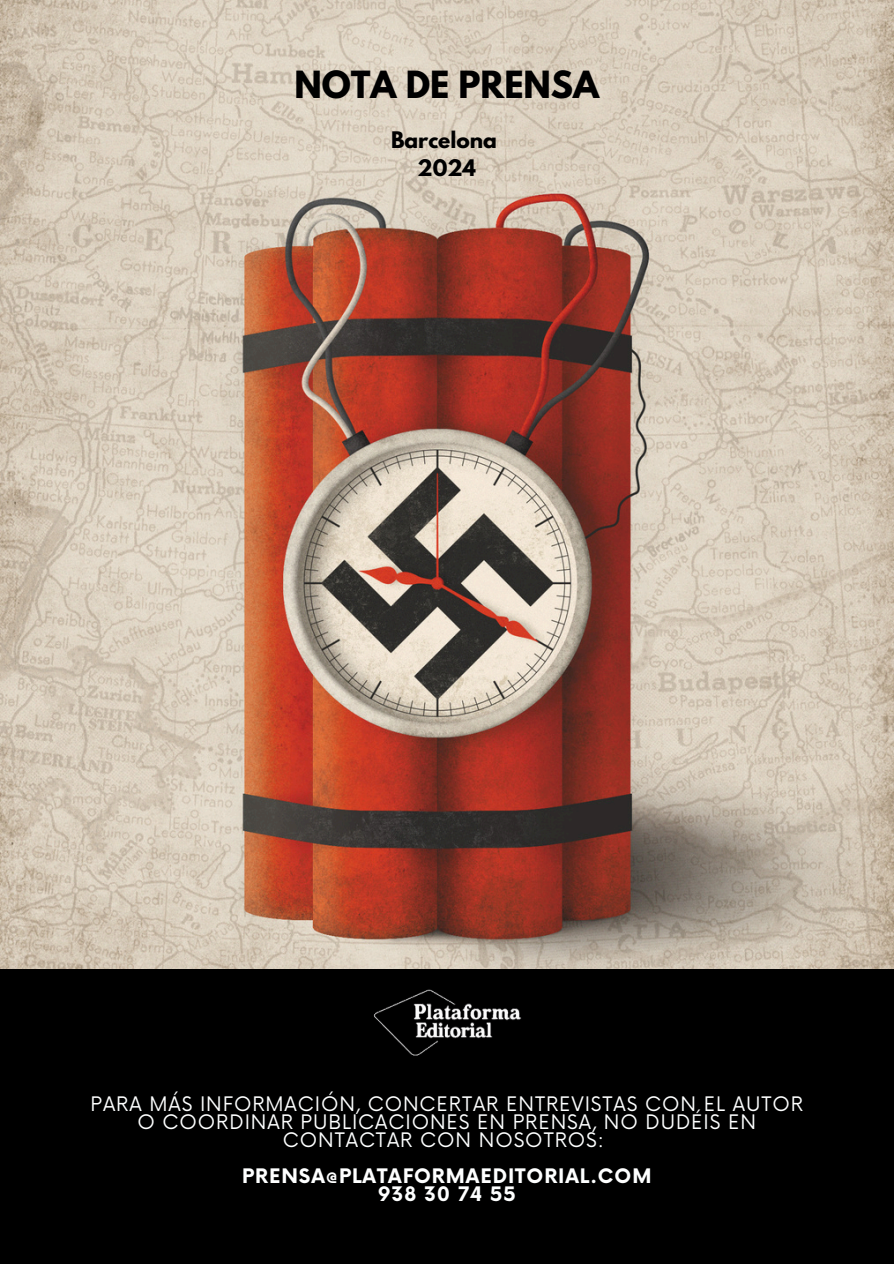
<style>
.page{position:relative;width:894px;height:1264px;background:#fff}
.page>*{position:absolute;margin:0;border:0;box-sizing:border-box;transform-origin:0 0}
.t1{font:700 33.15px "League Spartan";color:#000}
.t2{font:700 20.25px "League Spartan";color:#000}
.t3{font:19.5px/18px "Now";letter-spacing:.045em;color:#feffff;text-align:center}
.t4{font:700 19.5px/18px "Now";letter-spacing:.045em;color:#feffff;text-align:center}
</style>
<div class="page">
<img style="left:0;top:0;width:893px;height:968px">
<div style="left:0;top:968px;width:893px;height:295px;background:#000"></div>
<img style="left:373px;top:989px;width:148px;height:67px">
<p class="t1" style="left:294px;top:68px;width:306px">NOTA DE PRENSA</p>
<p class="t2" style="left:391px;top:129px;width:107px">Barcelona</p>
<p class="t2" style="left:417px;top:157px;width:60px">2024</p>
<h3 class="t3" style="left:91px;top:1095px;width:713px">PARA MÁS INFORMACIÓN, CONCERTAR ENTREVISTAS CON EL AUTOR<br>O COORDINAR PUBLICACIONES EN PRENSA, NO DUDÉIS EN<br>CONTACTAR CON NOSOTROS:</h3>
<h2 class="t4" style="left:242px;top:1167px;width:410px">PRENSA@PLATAFORMAEDITORIAL.COM<br>938 30 74 55</h2>
</div>
